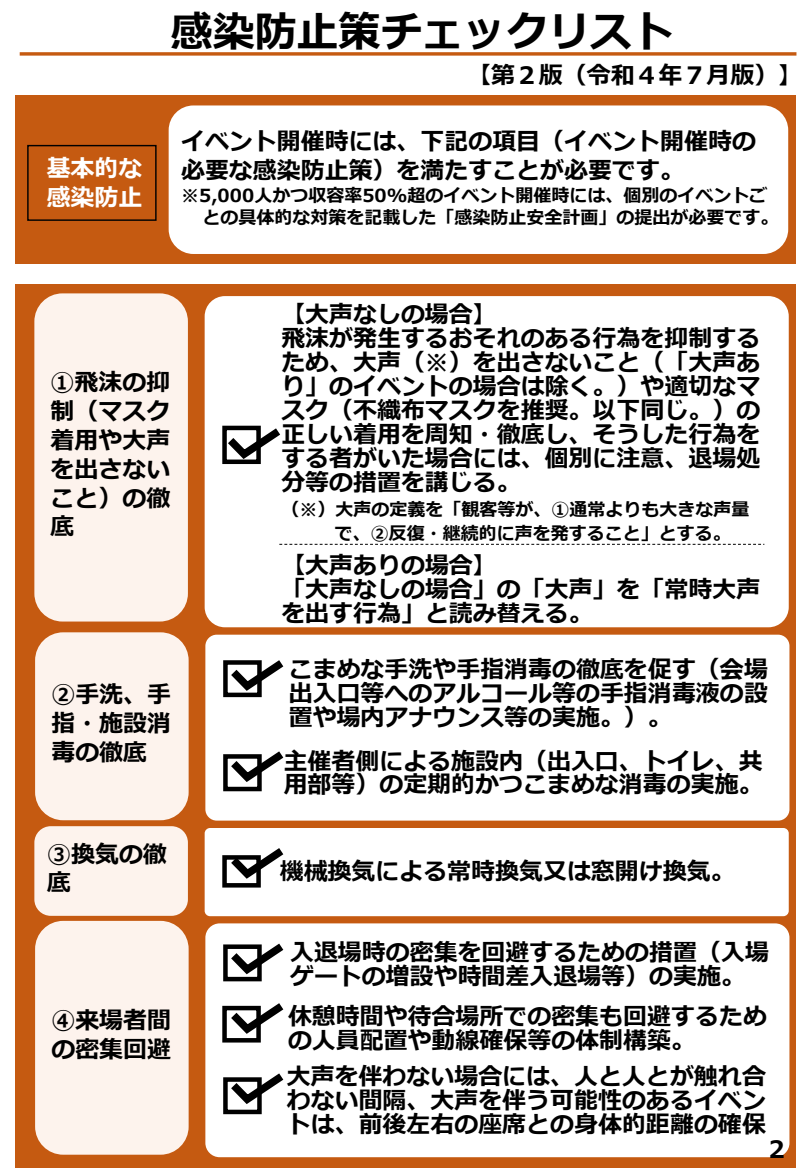
<style>
.page{position:relative;width:810px;height:1170px;background:#fff}
.page>*{position:absolute;margin:0;border:0;box-sizing:border-box;transform-origin:0 0}
.t1{font:700 42px "Meiryo";color:#000}
.t2{font:700 24px/24px "Meiryo";color:#000}
.t3{font:700 24px/28.8px "Meiryo";color:#fff}
.t4{font:700 18px/21.6px "Meiryo";color:#000}
</style>
<div class="page">
<div style="left:15px;top:284px;width:780px;height:884px;background:#c55a11"></div>
<div style="left:15px;top:96px;width:780px;height:168px;background:#c55a11"></div>
<div style="left:169px;top:105px;width:619px;height:149px;background:#fff;border-radius:25px"></div>
<div style="left:27px;top:145px;width:130px;height:76px;border:1px solid #000"></div>
<svg style="left:20px;top:52px;width:776px;height:4px"></svg>
<div style="left:205px;top:296px;width:584px;height:331px;background:#fff;border-radius:20px"></div>
<div style="left:34px;top:293px;width:154px;height:329px;background:#fdf3ed;border-radius:28px"></div>
<div style="left:205px;top:635px;width:584px;height:186px;background:#fff;border-radius:11px"></div>
<div style="left:35px;top:632px;width:154px;height:188px;background:#fdf3ed;border-radius:28px"></div>
<div style="left:223px;top:660px;width:39px;height:37px;border:4px solid #000"></div>
<div style="left:223px;top:754px;width:39px;height:37px;border:4px solid #000"></div>
<div style="left:205px;top:828px;width:584px;height:88px;background:#fff;border-radius:5px"></div>
<div style="left:34px;top:826px;width:154px;height:90px;background:#fdf3ed;border-radius:16px"></div>
<div style="left:222px;top:855px;width:39px;height:33px;border:4px solid #000"></div>
<div style="left:205px;top:923px;width:584px;height:234px;background:#fff;border-radius:14px"></div>
<div style="left:35px;top:921px;width:154px;height:234px;background:#fdf3ed;border-radius:28px"></div>
<div style="left:223px;top:944px;width:39px;height:37px;border:4px solid #000"></div>
<div style="left:222px;top:1006px;width:39px;height:37px;border:4px solid #000"></div>
<div style="left:223px;top:1077px;width:39px;height:37px;border:4px solid #000"></div>
<svg style="left:279px;top:544px;width:485px;height:1px"></svg>
<svg style="left:222px;top:425px;width:58px;height:39px"></svg>
<svg style="left:223px;top:660px;width:61px;height:36px"></svg>
<svg style="left:223px;top:751px;width:61px;height:36px"></svg>
<svg style="left:223px;top:848px;width:61px;height:36px"></svg>
<svg style="left:223px;top:943px;width:61px;height:36px"></svg>
<svg style="left:223px;top:1003px;width:61px;height:36px"></svg>
<svg style="left:223px;top:1073px;width:61px;height:36px"></svg>
<h1 class="t1" style="left:171px;top:2px;width:505px">感染防止策チェックリスト</h1>
<p class="t3" style="left:47px;top:155px;width:97px">基本的な感染防止</p>
<p class="t2" style="left:467px;top:65px;width:337px">【第２版（令和４年７月版）】</p>
<p class="t2" style="left:181px;top:128px;width:577px;line-height:28.8px">イベント開催時には、下記の項目（イベント開催時の必要な感染防止策）を満たすことが必要です。</p>
<p class="t4" style="left:203px;top:186px;width:577px;text-indent:-21px">※5,000人かつ収容率50%超のイベント開催時には、個別のイベントごとの具体的な対策を記載した「感染防止安全計画」の提出が必要です。</p>
<p class="t2" style="left:51px;top:370px;width:121px;line-height:28.8px;text-align:justify">①飛沫の抑制（マスク着用や大声を出さないこと）の徹底</p>
<p class="t2" style="left:51px;top:682px;width:121px;line-height:28.8px;text-align:justify">②手洗、手指・施設消毒の徹底</p>
<p class="t2" style="left:47px;top:841px;width:121px;line-height:28.8px">③換気の徹底</p>
<p class="t2" style="left:51px;top:1007px;width:121px;line-height:28.8px">④来場者間の密集回避</p>
<p class="t2" style="left:281px;top:303px;width:481px">【大声なしの場合】<br>飛沫が発生するおそれのある行為を抑制するため、大声（※）を出さないこと（「大声あり」のイベントの場合は除く。）や適切なマスク（不織布マスクを推奨。以下同じ。）の正しい着用を周知・徹底し、そうした行為をする者がいた場合には、個別に注意、退場処分等の措置を講じる。</p>
<p class="t4" style="left:335px;top:498px;width:416px;line-height:24px;text-indent:-53px">（※）大声の定義を「観客等が、①通常よりも大きな声量で、②反復・継続的に声を発すること」とする。</p>
<p class="t2" style="left:281px;top:554px;width:481px">【大声ありの場合】<br>「大声なしの場合」の「大声」を「常時大声を出す行為」と読み替える。</p>
<p class="t2" style="left:289px;top:658px;width:481px;text-align:justify">こまめな手洗や手指消毒の徹底を促す（会場出入口等へのアルコール等の手指消毒液の設置や場内アナウンス等の実施。）。</p>
<p class="t2" style="left:284px;top:750px;width:481px">主催者側による施設内（出入口、トイレ、共用部等）の定期的かつこまめな消毒の実施。</p>
<p class="t2" style="left:280px;top:860px;width:457px">機械換気による常時換気又は窓開け換気。</p>
<p class="t2" style="left:290px;top:942px;width:481px">入退場時の密集を回避するための措置（入場ゲートの増設や時間差入退場等）の実施。</p>
<p class="t2" style="left:288px;top:1006px;width:481px">休憩時間や待合場所での密集も回避するための人員配置や動線確保等の体制構築。</p>
<p class="t2" style="left:287px;top:1066px;width:481px">大声を伴わない場合には、人と人とが触れ合</p>
<p class="t2" style="left:287px;top:1090px;width:481px">わない間隔、大声を伴う可能性のあるイベン</p>
<p class="t2" style="left:287px;top:1114px;width:481px">トは、前後左右の座席との身体的距離の確保</p>
<p class="t2" style="left:765px;top:1138px;width:25px">２</p>
</div>
